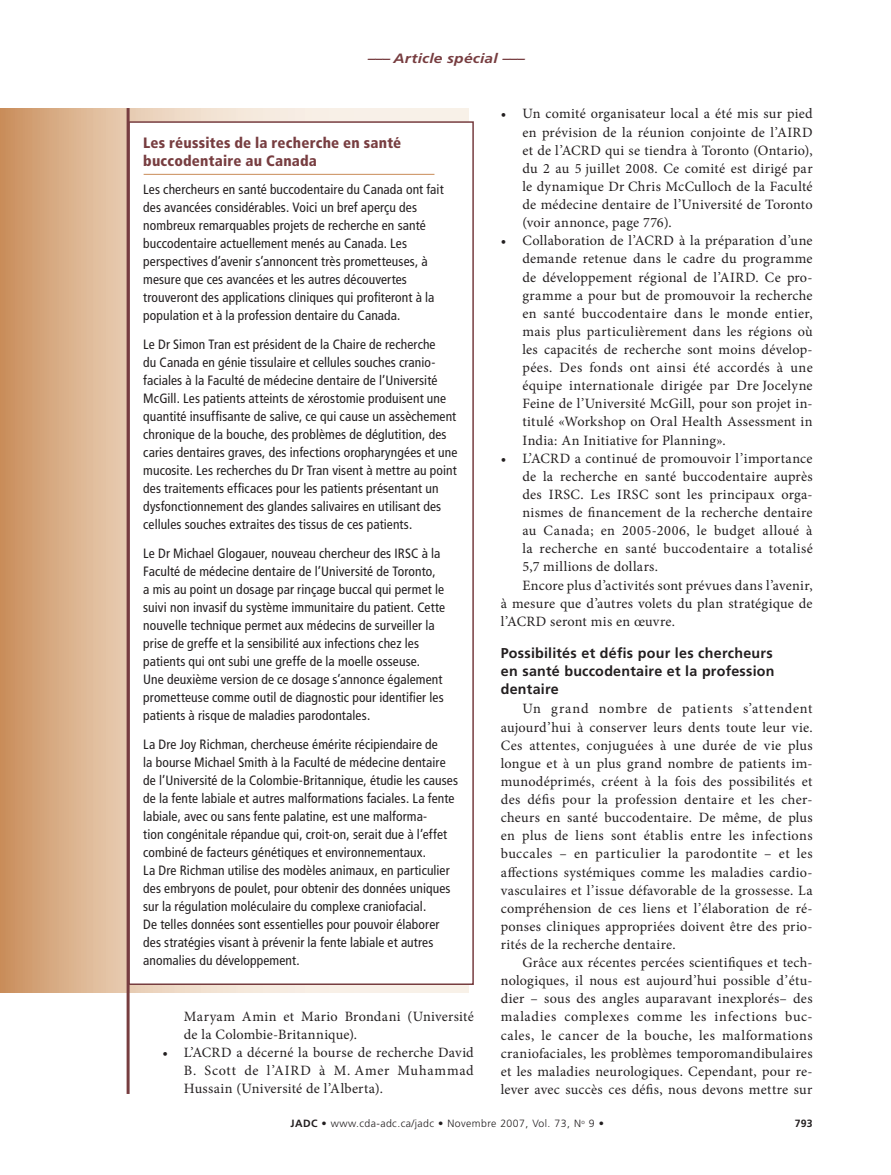
<style>
.page{position:relative;width:891px;height:1175px;background:#fff}
.page>*{position:absolute;margin:0;border:0;box-sizing:border-box;transform-origin:0 0}
._2-body_frutiger{font:900 condensed 15px/18px "Frutiger LT Std";letter-spacing:.015em;color:#773d40}
._1_-body_bullet{font:14.25px/18.1px "Minion Pro";letter-spacing:.02em;color:#231f20;text-align:justify}
._1-body_minion_fr{font:14.25px/18.1px "Minion Pro";letter-spacing:.015em;color:#231f20;text-align:justify}
._1_-Subheads{font:700 14.25px/18.1px "Frutiger LT Std";letter-spacing:.015em;color:#231f20}
._2-body_frutiger-2{font:condensed 13.5px/18px "Frutiger LT Std";letter-spacing:.01em;color:#231f20}
.t1{font:italic 700 13.5px "Frutiger LT Std";letter-spacing:.01em;color:#773d40;scale:1.15 1}
.t2{font:300 10.5px "Frutiger LT Std";letter-spacing:.04em;color:#231f20}
.t3{font:700 10.5px "Frutiger LT Std";color:#231f20}
.s1{font-weight:700}
</style>
<div class="page">
<svg style="left:0;top:108px;width:468px;height:884px;background:#d9b08b"></svg>
<div style="left:129px;top:122px;width:344px;height:862px;background:#fff"></div>
<hr style="left:127px;top:108px;width:3px;height:986px;background:#773d40">
<hr style="left:144px;top:174px;width:290px;height:1px;background:#c98c58">
<p class="t1" style="left:368px;top:51px;width:138px">––– Article spécial –––</p>
<p class="_2-body_frutiger" style="left:143px;top:133px;width:260px">Les réussites de la recherche en santé buccodentaire au Canada</p>
<p class="_2-body_frutiger-2" style="left:143px;top:181px;width:302px">Les chercheurs en santé buccodentaire du Canada ont fait des avancées considérables. Voici un bref aperçu des nombreux remarquables projets de recherche en santé buccodentaire actuellement menés au Canada. Les perspectives d’avenir s’annoncent très prometteuses, à mesure que ces avancées et les autres découvertes trouveront des applications cliniques qui profiteront à la population et à la profession dentaire du Canada.</p>
<p class="_2-body_frutiger-2" style="left:143px;top:336px;width:316px">Le Dr Simon Tran est président de la Chaire de recherche<br>du Canada en génie tissulaire et cellules souches cranio&shy;faciales à la Faculté de médecine dentaire de l’Université McGill. Les patients atteints de xérostomie produisent une quantité insuffisante de salive, ce qui cause un assèchement chronique de la bouche, des problèmes de déglutition, des caries dentaires graves, des infections oropharyngées et une mucosite. Les recherches du Dr Tran visent à mettre au point des traitements efficaces pour les patients présentant un dysfonctionnement des glandes salivaires en utilisant des cellules souches extraites des tissus de ces patients.</p>
<p class="_2-body_frutiger-2" style="left:143px;top:544px;width:304px">Le Dr Michael Glogauer, nouveau chercheur des IRSC à la Faculté de médecine dentaire de l’Université de Toronto,<br>a mis au point un dosage par rinçage buccal qui permet le suivi non invasif du système immunitaire du patient. Cette nouvelle technique permet aux médecins de surveiller la prise de greffe et la sensibilité aux infections chez les patients qui ont subi une greffe de la moelle osseuse.<br>Une deuxième version de ce dosage s’annonce également prometteuse comme outil de diagnostic pour identifier les patients à risque de maladies parodontales.</p>
<p class="_2-body_frutiger-2" style="left:143px;top:735px;width:316px">La Dre Joy Richman, chercheuse émérite récipiendaire de<br>la bourse Michael Smith à la Faculté de médecine dentaire de l’Université de la Colombie-Britannique, étudie les causes de la fente labiale et autres malformations faciales. La fente labiale, avec ou sans fente palatine, est une malforma-<br>tion congénitale répandue qui, croit-on, serait due à l’effet combiné de facteurs génétiques et environnementaux.<br>La Dre Richman utilise des modèles animaux, en particulier des embryons de poulet, pour obtenir des données uniques sur la régulation moléculaire du complexe craniofacial.<br>De telles données sont essentielles pour pouvoir élaborer des stratégies visant à prévenir la fente labiale et autres anomalies du développement.</p>
<p class="_1_-body_bullet" style="left:184px;top:1007px;width:291px">Maryam Amin et Mario Brondani (Université de la Colombie-Britannique).</p>
<p class="_1_-body_bullet" style="left:184px;top:1043px;width:291px;text-indent:-22px">• L’ACRD a décerné la bourse de recherche David B. Scott de l’AIRD à M. Amer Muhammad Hussain (Université de l’Alberta).</p>
<p class="_1_-body_bullet" style="left:522px;top:105px;width:292px;text-indent:-22px">• Un comité organisateur local a été mis sur pied en prévision de la réunion conjointe de l’AIRD et de l’ACRD qui se tiendra à Toronto (Ontario), du 2 au 5 juillet 2008. Ce comité est dirigé par le dynamique Dr Chris McCulloch de la Faculté de médecine dentaire de l’Université de Toronto (voir annonce, page 776).</p>
<p class="_1_-body_bullet" style="left:522px;top:232px;width:292px;text-indent:-22px">• Collaboration de l’ACRD à la préparation d’une demande retenue dans le cadre du programme de développement régional de l’AIRD. Ce pro&shy;gramme a pour but de promouvoir la recherche en santé buccodentaire dans le monde entier, mais plus particulièrement dans les régions où les capacités de recherche sont moins dévelop&shy;pées. Des fonds ont ainsi été accordés à une équipe internationale dirigée par Dre Jocelyne Feine de l’Université McGill, pour son projet in&shy;titulé «Workshop on Oral Health Assessment in India: An Initiative for Planning».</p>
<p class="_1_-body_bullet" style="left:522px;top:449px;width:292px;text-indent:-22px">• L’ACRD a continué de promouvoir l’importance de la recherche en santé buccodentaire auprès des IRSC. Les IRSC sont les principaux orga&shy;nismes de financement de la recherche dentaire au Canada; en 2005-2006, le budget alloué à la recherche en santé buccodentaire a totalisé 5,7 millions de dollars.</p>
<p class="_1-body_minion_fr" style="left:501px;top:576px;width:313px;text-indent:22px">Encore plus d’activités sont prévues dans l’avenir, à mesure que d’autres volets du plan stratégique de l’ACRD seront mis en œuvre.</p>
<p class="_1_-Subheads" style="left:501px;top:643px;width:275px">Possibilités et défis pour les chercheurs en santé buccodentaire et la profession dentaire</p>
<p class="_1-body_minion_fr" style="left:501px;top:700px;width:313px;text-indent:22px">Un grand nombre de patients s’attendent aujourd’hui à conserver leurs dents toute leur vie.<br>Ces attentes, conjuguées à une durée de vie plus longue et à un plus grand nombre de patients im&shy;munodéprimés, créent à la fois des possibilités et des défis pour la profession dentaire et les cher&shy;cheurs en santé buccodentaire. De même, de plus en plus de liens sont établis entre les infections buccales – en particulier la parodontite – et les affections systémiques comme les maladies cardio&shy;vasculaires et l’issue défavorable de la grossesse. La compréhension de ces liens et l’élaboration de ré&shy;ponses cliniques appropriées doivent être des prio&shy;rités de la recherche dentaire.</p>
<p class="_1-body_minion_fr" style="left:501px;top:953px;width:313px;text-indent:22px">Grâce aux récentes percées scientifiques et tech&shy;nologiques, il nous est aujourd’hui possible d’étu&shy;dier – sous des angles auparavant inexplorés– des maladies complexes comme les infections buc&shy;cales, le cancer de la bouche, les malformations craniofaciales, les problèmes temporomandibulaires et les maladies neurologiques. Cependant, pour re&shy;lever avec succès ces défis, nous devons mettre sur</p>
<p class="t2" style="left:291px;top:1117px;width:311px"><span class="s1">JADC •</span> www.cda-adc.ca/jadc • Novembre 2007, Vol. 73, N<sup>o</sup> 9 •</p>
<p class="t3" style="left:795px;top:1117px;width:19px">793</p>
</div>
